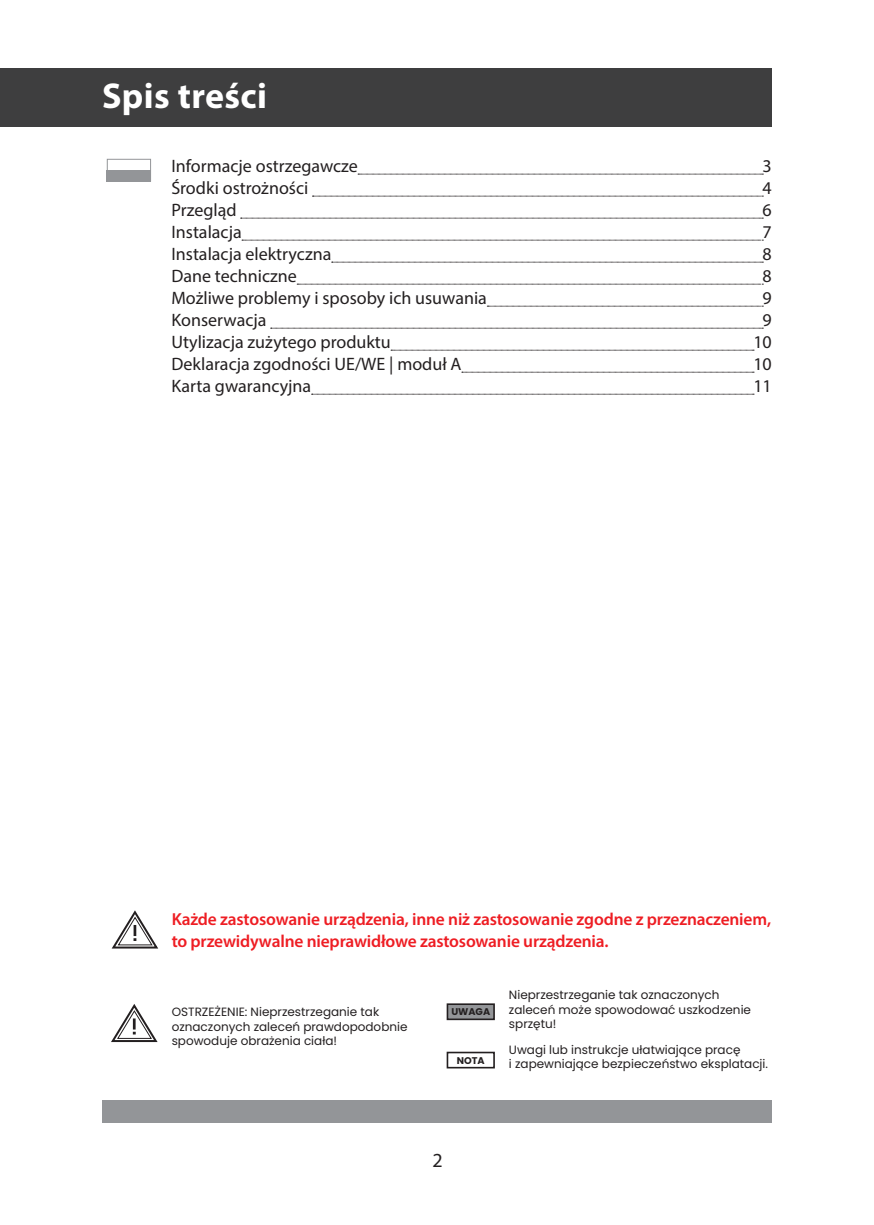
<style>
.page{position:relative;width:874px;height:1225px;background:#fff}
.page>*{position:absolute;margin:0;border:0;box-sizing:border-box;transform-origin:0 0}
.Srodtyt_2_Lewy{font:700 36px "Myriad Pro";letter-spacing:.01em;color:#fff}
.t1{font:20px "Myriad Pro";color:#231f20}
.t2{font:18px "Myriad Pro";color:#231f20}
.Tekst_wciecie{font:600 17.4px/22px "Myriad Pro";letter-spacing:-.01em;color:#ee1d23}
.t3{font:12px/14.4px "Poppins";color:#231f20}
.t4{font:700 9.8px "Poppins";color:#231f20}
</style>
<div class="page">
<div style="left:102px;top:1100px;width:669px;height:23px;background:#939598"></div>
<div style="left:0;top:68px;width:771px;height:59px;background:#3e3e3f"></div>
<div style="left:107px;top:159px;width:44px;height:22px;border:1px solid #939598"></div>
<div style="left:107px;top:170px;width:44px;height:11px;background:#939598"></div>
<svg style="left:358px;top:174px;width:405px;height:1px"></svg>
<svg style="left:312px;top:196px;width:451px;height:1px"></svg>
<svg style="left:240px;top:218px;width:523px;height:1px"></svg>
<svg style="left:242px;top:240px;width:521px;height:1px"></svg>
<svg style="left:331px;top:262px;width:432px;height:1px"></svg>
<svg style="left:297px;top:284px;width:466px;height:1px"></svg>
<svg style="left:487px;top:306px;width:276px;height:1px"></svg>
<svg style="left:270px;top:328px;width:493px;height:1px"></svg>
<svg style="left:391px;top:350px;width:362px;height:1px"></svg>
<svg style="left:461px;top:372px;width:292px;height:1px"></svg>
<svg style="left:311px;top:394px;width:442px;height:1px"></svg>
<svg style="left:111px;top:1004px;width:47px;height:39px"></svg>
<div style="left:447px;top:1004px;width:47px;height:15px;background:#939598"></div>
<div style="left:446px;top:1003px;width:48px;height:17px;border:2px solid #231f20"></div>
<div style="left:446px;top:1051px;width:48px;height:17px;border:2px solid #231f20"></div>
<svg style="left:111px;top:910px;width:48px;height:39px"></svg>
<p class="Srodtyt_2_Lewy" style="left:102px;top:73px;width:166px">Spis treści</p>
<p class="t2" style="left:171px;top:155px;width:188px">Informacje ostrzegawcze</p>
<p class="t2" style="left:762px;top:155px;width:11px">3</p>
<p class="t2" style="left:171px;top:177px;width:138px">Środki ostrożności</p>
<p class="t2" style="left:762px;top:177px;width:11px">4</p>
<p class="t2" style="left:171px;top:199px;width:67px">Przegląd</p>
<p class="t2" style="left:762px;top:199px;width:11px">6</p>
<p class="t2" style="left:171px;top:221px;width:72px">Instalacja</p>
<p class="t2" style="left:762px;top:221px;width:11px">7</p>
<p class="t2" style="left:171px;top:243px;width:161px">Instalacja elektryczna</p>
<p class="t2" style="left:762px;top:243px;width:11px">8</p>
<p class="t2" style="left:171px;top:265px;width:127px">Dane techniczne</p>
<p class="t2" style="left:762px;top:265px;width:11px">8</p>
<p class="t2" style="left:171px;top:287px;width:317px">Możliwe problemy i sposoby ich usuwania</p>
<p class="t2" style="left:762px;top:287px;width:11px">9</p>
<p class="t2" style="left:171px;top:309px;width:97px">Konserwacja</p>
<p class="t2" style="left:762px;top:309px;width:11px">9</p>
<p class="t2" style="left:171px;top:331px;width:221px">Utylizacja zużytego produktu</p>
<p class="t2" style="left:753px;top:331px;width:20px">10</p>
<p class="t2" style="left:171px;top:353px;width:291px">Deklaracja zgodności UE/WE | moduł A</p>
<p class="t2" style="left:753px;top:353px;width:20px">10</p>
<p class="t2" style="left:171px;top:375px;width:141px">Karta gwarancyjna</p>
<p class="t2" style="left:753px;top:375px;width:20px">11</p>
<p class="Tekst_wciecie" style="left:171px;top:908px;width:600px">Każde zastosowanie urządzenia, inne niż zastosowanie zgodne z przeznaczeniem, to przewidywalne nieprawidłowe zastosowanie urządzenia.</p>
<p class="t3" style="left:171px;top:1005px;width:209px">OSTRZEŻENIE: Nieprzestrzeganie tak</p>
<p class="t3" style="left:171px;top:1019px;width:237px">oznaczonych zaleceń prawdopodobnie</p>
<p class="t3" style="left:171px;top:1034px;width:167px">spowoduje obrażenia ciała!</p>
<p class="t4" style="left:451px;top:1006px;width:40px">UWAGA</p>
<p class="t4" style="left:456px;top:1054px;width:29px">NOTA</p>
<p class="t3" style="left:508px;top:988px;width:212px">Nieprzestrzeganie tak oznaczonych</p>
<p class="t3" style="left:508px;top:1002px;width:243px">zaleceń może spowodować uszkodzenie</p>
<p class="t3" style="left:508px;top:1017px;width:49px">sprzętu!</p>
<p class="t3" style="left:508px;top:1042px;width:260px">Uwagi lub instrukcje ułatwiające pracę<br>i zapewniające bezpieczeństwo eksplatacji.</p>
<h2 class="t1" style="left:432px;top:1147px;width:12px">2</h2>
</div>
